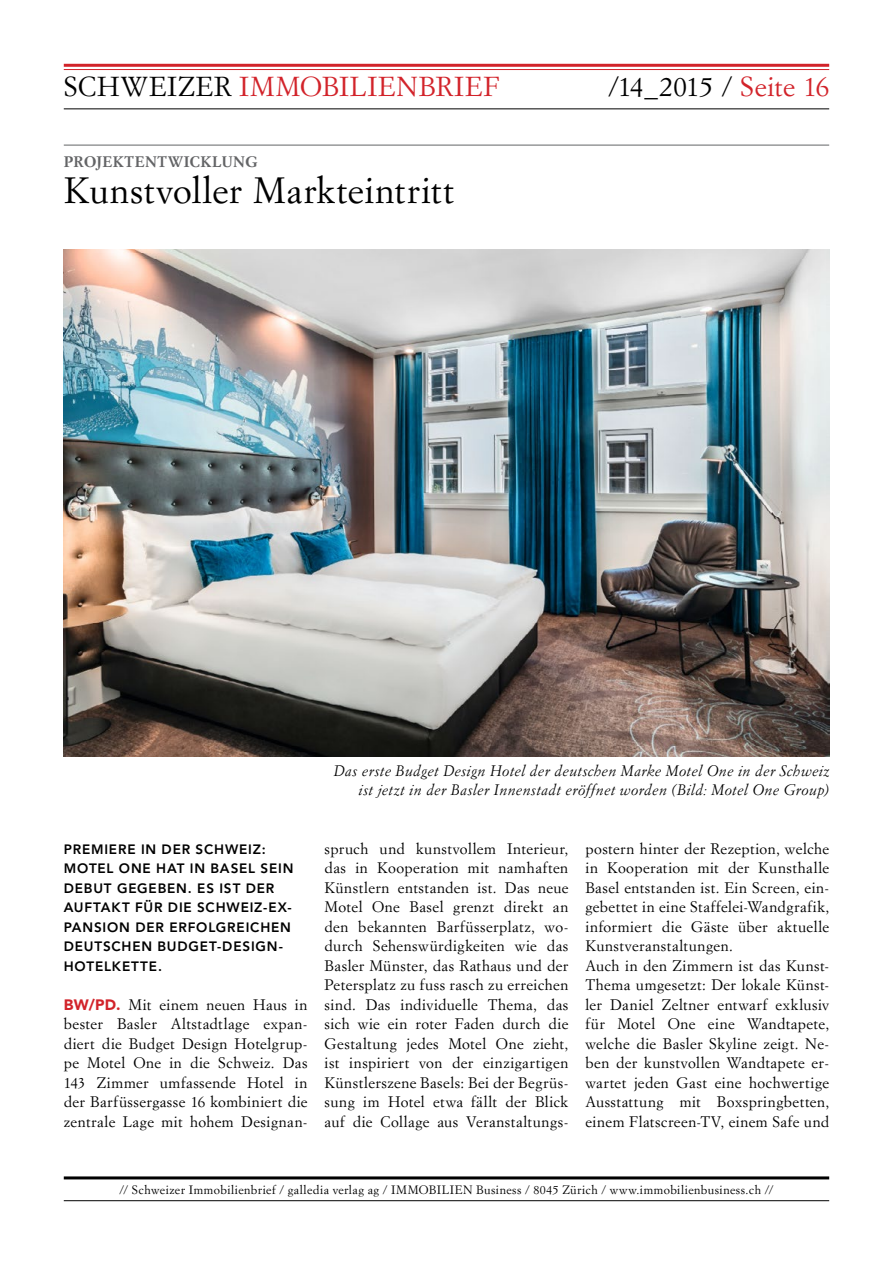
<style>
.page{position:relative;width:893px;height:1263px;background:#fff}
.page>*{position:absolute;margin:0;border:0;box-sizing:border-box;transform-origin:0 0}
.t1{font:36px "Simoncini Garamond Std";letter-spacing:.02em;color:#000}
.t2{font:27px "Simoncini Garamond Std";letter-spacing:.03em;color:#d2232a}
.t3{font:27px "Simoncini Garamond Std";letter-spacing:.005em;color:#000}
.t4{font:15px/19.5px "Simoncini Garamond Std";letter-spacing:.03em;color:#000;text-align:justify}
.t5{font:italic 15px/19.5px "Simoncini Garamond Std";letter-spacing:.02em;color:#000;text-align:right}
.t6{font:700 15px "Simoncini Garamond Std";letter-spacing:.02em;color:#636466}
.t7{font:800 13.5px/19.5px "Avenir LT Std";letter-spacing:.06em;color:#000}
.t8{font:12px "Simoncini Garamond Std";letter-spacing:.04em;color:#000}
.s1{color:#000}
.s2{color:#d2232a}
.s3{font-family:"Avenir LT Std";font-weight:900;color:#d2232a}
</style>
<div class="page">
<hr style="left:64px;top:1176px;width:765px;height:3px;background:#000">
<hr style="left:64px;top:1200px;width:765px;height:1px;background:#000">
<hr style="left:64px;top:64px;width:765px;height:3px;background:#d2232a">
<hr style="left:64px;top:69px;width:765px;height:1px;background:#d2232a">
<hr style="left:64px;top:108px;width:765px;height:1px;background:#000">
<hr style="left:64px;top:145px;width:765px;height:1px;background:#636466">
<img style="left:64px;top:249px;width:765px;height:507px">
<h2 class="t2" style="left:64px;top:70px;width:437px"><span class="s1">SCHWEIZER</span> IMMOBILIENBRIEF</h2>
<h2 class="t3" style="left:608px;top:70px;width:222px">/14_2015 / <span class="s2">Seite 16</span></h2>
<p class="t6" style="left:64px;top:152px;width:195px">PROJEKTENTWICKLUNG</p>
<h1 class="t1" style="left:64px;top:168px;width:392px">Kunstvoller Markteintritt</h1>
<p class="t7" style="left:64px;top:839px;width:231px">PREMIERE IN DER SCHWEIZ:<br>MOTEL ONE HAT IN BASEL SEIN<br>DEBUT GEGEBEN. ES IST DER<br>AUFTAKT FÜR DIE SCHWEIZ-EX-<br>PANSION DER ERFOLGREICHEN<br>DEUTSCHEN BUDGET-DESIGN-<br>HOTELKETTE.</p>
<p class="t4" style="left:64px;top:994px;width:245px"><span class="s3">BW/PD.</span> Mit einem neuen Haus in bester Basler Altstadtlage expan&shy;diert die Budget Design Hotelgrup&shy;pe Motel One in die Schweiz. Das 143 Zimmer umfassende Hotel in der Barfüssergasse 16 kombiniert die zentrale Lage mit hohem Designan-</p>
<p class="t5" style="left:334px;top:760px;width:497px">Das erste Budget Design Hotel der deutschen Marke Motel One in der Schweiz ist jetzt in der Basler Innenstadt eröffnet worden (Bild: Motel One Group)</p>
<p class="t4" style="left:325px;top:838px;width:245px">spruch und kunstvollem Interieur, das in Kooperation mit namhaften Künstlern entstanden ist. Das neue Motel One Basel grenzt direkt an den bekannten Barfüsserplatz, wo&shy;durch Sehenswürdigkeiten wie das Basler Münster, das Rathaus und der Petersplatz zu fuss rasch zu erreichen sind. Das individuelle Thema, das sich wie ein roter Faden durch die Gestaltung jedes Motel One zieht, ist inspiriert von der einzigartigen Künstlerszene Basels: Bei der Begrüs&shy;sung im Hotel etwa fällt der Blick auf die Collage aus Veranstaltungs-</p>
<p class="t4" style="left:585px;top:838px;width:245px;text-align:left">postern hinter der Rezeption, welche in Kooperation mit der Kunsthalle Basel entstanden ist. Ein Screen, ein&shy;gebettet in eine Staffelei-Wandgrafik, informiert die Gäste über aktuelle Kunstveranstaltungen.<br>Auch in den Zimmern ist das Kunst-Thema umgesetzt: Der lokale Künst&shy;ler Daniel Zeltner entwarf exklusiv für Motel One eine Wandtapete, welche die Basler Skyline zeigt. Ne&shy;ben der kunstvollen Wandtapete er&shy;wartet jeden Gast eine hochwertige Ausstattung mit Boxspringbetten, einem Flatscreen-TV, einem Safe und</p>
<p class="t8" style="left:120px;top:1183px;width:655px">// Schweizer Immobilienbrief / galledia verlag ag / IMMOBILIEN Business / 8045 Zürich / www.immobilienbusiness.ch //</p>
</div>
